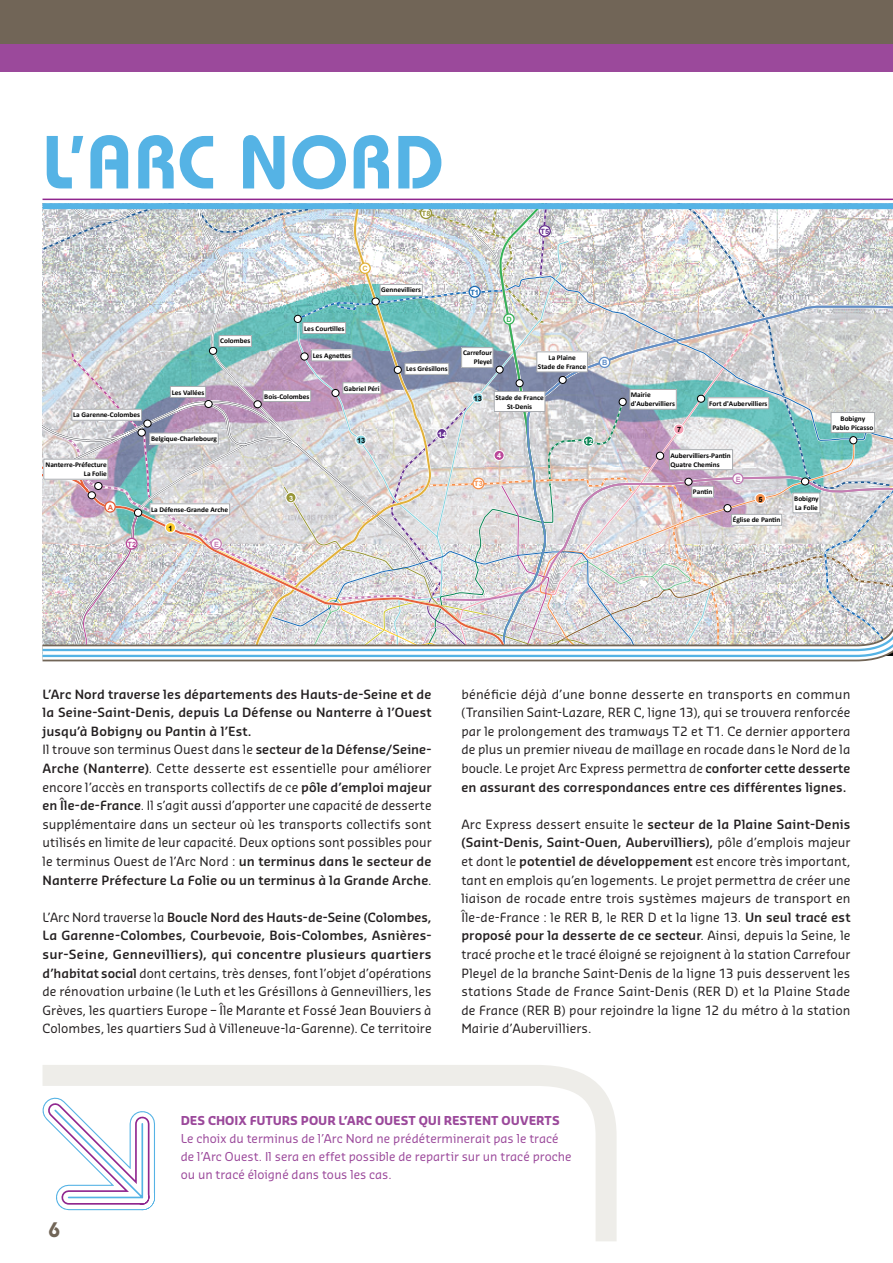
<style>
.page{position:relative;width:893px;height:1263px;background:#fff}
.page>*{position:absolute;margin:0;border:0;box-sizing:border-box;transform-origin:0 0}
.t1{font:600 75px "Bauhaus";letter-spacing:.02em;color:#55b3e5}
.t2{font:600 21px "Bauhaus";color:#716557}
.t3{font:12.45px/18.6px "Sansa Std";letter-spacing:.005em;color:#231f20;text-align:justify}
.t4{font:12px/18px "Sansa Std";letter-spacing:.005em;color:#9b499b}
.t5{font:700 12px "Sansa Std";color:#9b499b}
.t6{font:700 7.2px/9px "Calibri";color:#000}
.t7{font:700 7.2px "Arial";color:#000}
.t8{font:700 7.2px "Arial";color:#fff}
.t9{font:700 7.2px "Arial";color:#186ab5}
.t10{font:700 7.2px "Arial";color:#ba489a}
.t11{font:700 7.2px "Arial";color:#f68f4a}
.t12{font:700 7.2px "Arial";color:#989637}
.t13{font:700 7.2px "Arial";color:#652e8f}
.t14{font:700 7.2px "Arial";color:#e1b13b}
.t15{font:700 7.2px "Arial";color:#37b258}
.t16{font:700 7.2px "Arial";color:#618fca}
.t17{font:700 7.2px "Arial";color:#e66039}
.t18{font:700 7.2px "Arial";color:#c67db4}
.t19{font:700 7.2px "Arial";color:#bf7ab3}
.s1{font-weight:600}
</style>
<div class="page">
<img style="left:43px;top:209px;width:850px;height:76px">
<svg style="left:540px;top:209px;width:112px;height:76px"></svg>
<img style="left:254px;top:209px;width:286px;height:76px">
<div style="left:380px;top:284px;width:43px;height:12px;border:1px solid #a8abaf"></div>
<svg style="left:360px;top:263px;width:10px;height:10px"></svg>
<div style="left:359px;top:262px;width:12px;height:12px;border:1px solid #e1b13b;border-radius:50%"></div>
<svg style="left:421px;top:208px;width:10px;height:10px"></svg>
<div style="left:420px;top:207px;width:12px;height:12px;border:1px solid #989637;border-radius:50%"></div>
<div style="left:539px;top:226px;width:11px;height:10px;background:#fff;border-radius:50%"></div>
<div style="left:539px;top:225px;width:12px;height:12px;border:1px solid #652e8f;border-radius:50%"></div>
<hr style="left:43px;top:199px;width:850px;height:1px;background:#90268f">
<div style="left:43px;top:203px;width:850px;height:6px;background:#55b3e5"></div>
<div style="left:0;top:0;width:893px;height:49px;background:#716557"></div>
<div style="left:0;top:44px;width:893px;height:27px;background:#9b499b"></div>
<svg style="left:42px;top:1065px;width:575px;height:176px"></svg>
<svg style="left:42px;top:1074px;width:136px;height:159px"></svg>
<svg style="left:42px;top:285px;width:851px;height:4px"></svg>
<img style="left:42px;top:294px;width:851px;height:367px">
<img style="left:42px;top:298px;width:851px;height:359px">
<h1 class="t1" style="left:43px;top:117px;width:403px">L’ARC NORD</h1>
<p class="t12" style="left:422px;top:209px;width:10px">T8</p>
<p class="t13" style="left:541px;top:227px;width:10px">T5</p>
<p class="t14" style="left:362px;top:264px;width:7px">C</p>
<p class="t6" style="left:381px;top:285px;width:41px">Gennevilliers</p>
<p class="t9" style="left:470px;top:287px;width:10px">T1</p>
<p class="t15" style="left:507px;top:315px;width:7px">D</p>
<p class="t6" style="left:304px;top:323px;width:42px">Les Courtilles</p>
<p class="t6" style="left:220px;top:336px;width:32px">Colombes</p>
<p class="t6" style="left:172px;top:387px;width:34px">Les Vallées</p>
<p class="t6" style="left:313px;top:351px;width:40px">Les Agnettes</p>
<p class="t6" style="left:344px;top:383px;width:37px">Gabriel Péri</p>
<p class="t6" style="left:264px;top:391px;width:47px">Bois-Colombes</p>
<p class="t6" style="left:406px;top:364px;width:43px">Les Grésillons</p>
<p class="t6" style="left:463px;top:348px;width:31px;text-align:right">Carrefour<br>Pleyel</p>
<p class="t6" style="left:538px;top:352px;width:50px;text-align:center">La Plaine<br>Stade de France</p>
<p class="t7" style="left:474px;top:393px;width:10px">13</p>
<p class="t6" style="left:495px;top:392px;width:50px;text-align:center">Stade de France<br>St-Denis</p>
<p class="t16" style="left:602px;top:358px;width:7px">B</p>
<p class="t6" style="left:631px;top:390px;width:46px">Mairie d'Aubervilliers</p>
<p class="t6" style="left:709px;top:398px;width:60px">Fort d'Aubervilliers</p>
<p class="t6" style="left:73px;top:410px;width:68px">La Garenne-Colombes</p>
<p class="t6" style="left:151px;top:434px;width:68px">Belgique-Charlebourg</p>
<p class="t7" style="left:357px;top:436px;width:10px">13</p>
<p class="t8" style="left:438px;top:429px;width:10px">14</p>
<p class="t8" style="left:585px;top:437px;width:10px">12</p>
<p class="t7" style="left:677px;top:425px;width:6px">7</p>
<p class="t6" style="left:832px;top:413px;width:42px;text-align:center">Bobigny<br>Pablo Picasso</p>
<p class="t6" style="left:46px;top:460px;width:63px;text-align:right">Nanterre-Préfecture<br>La Folie</p>
<p class="t11" style="left:474px;top:479px;width:10px">T3</p>
<p class="t8" style="left:497px;top:451px;width:6px">4</p>
<p class="t6" style="left:670px;top:450px;width:62px">Aubervilliers-Pantin<br>Quatre Chemins</p>
<p class="t19" style="left:736px;top:474px;width:6px">E</p>
<p class="t17" style="left:108px;top:502px;width:7px">A</p>
<p class="t6" style="left:151px;top:505px;width:79px">La Défense-Grande Arche</p>
<p class="t8" style="left:289px;top:493px;width:6px">3</p>
<p class="t6" style="left:693px;top:487px;width:21px">Pantin</p>
<p class="t7" style="left:758px;top:494px;width:6px">5</p>
<p class="t6" style="left:794px;top:494px;width:26px">Bobigny<br>La Folie</p>
<p class="t7" style="left:169px;top:523px;width:6px">1</p>
<p class="t6" style="left:733px;top:515px;width:49px">Église de Pantin</p>
<p class="t10" style="left:128px;top:539px;width:10px">T2</p>
<p class="t18" style="left:214px;top:540px;width:6px">E</p>
<p class="t3" style="left:43px;top:684px;width:391px;text-align:left"><span class="s1">L’Arc Nord traverse les départements des Hauts-de-Seine et de la Seine-Saint-Denis, depuis La Défense ou Nanterre à l’Ouest jusqu’à Bobigny ou Pantin à l’Est.<br></span>Il trouve son terminus Ouest dans le <span class="s1">secteur de la Défense/Seine-Arche (Nanterre)</span>. Cette desserte est essentielle pour améliorer encore l’accès en transports collectifs de ce <span class="s1">pôle d’emploi majeur en Île-de-France</span>. Il s’agit aussi d’apporter une capacité de desserte supplémentaire dans un secteur où les transports collectifs sont utilisés en limite de leur capacité. Deux options sont possibles pour le terminus Ouest de l’Arc Nord : <span class="s1">un terminus dans le secteur de Nanterre Préfecture La Folie ou un terminus à la Grande Arche</span>.</p>
<p class="t3" style="left:43px;top:907px;width:391px">L’Arc Nord traverse la <span class="s1">Boucle Nord des Hauts-de-Seine (Colombes, La Garenne-Colombes, Courbevoie, Bois-Colombes, Asnières&shy;sur-Seine, Gennevilliers), qui concentre plusieurs quartiers d’habitat social</span> dont certains, très denses, font l’objet d’opérations de rénovation urbaine (le Luth et les Grésillons à Gennevilliers, les Grèves, les quartiers Europe – Île Marante et Fossé Jean Bouviers à Colombes, les quartiers Sud à Villeneuve-la-Garenne). Ce territoire</p>
<p class="t3" style="left:461px;top:684px;width:391px">bénéficie déjà d’une bonne desserte en transports en commun (Transilien Saint-Lazare, RER C, ligne 13), qui se trouvera renforcée par le prolongement des tramways T2 et T1. Ce dernier apportera de plus un premier niveau de maillage en rocade dans le Nord de la boucle. Le projet Arc Express permettra de <span class="s1">conforter cette desserte en assurant des correspondances entre ces différentes lignes.</span></p>
<p class="t3" style="left:461px;top:814px;width:391px">Arc Express dessert ensuite le <span class="s1">secteur de la Plaine Saint-Denis (Saint-Denis, Saint-Ouen, Aubervilliers),</span> pôle d’emplois majeur et dont le <span class="s1">potentiel de développement</span> est encore très important, tant en emplois qu’en logements. Le projet permettra de créer une liaison de rocade entre trois systèmes majeurs de transport en Île-de-France : le RER B, le RER D et la ligne 13. <span class="s1">Un seul tracé est proposé pour la desserte de ce secteur</span>. Ainsi, depuis la Seine, le tracé proche et le tracé éloigné se rejoignent à la station Carrefour Pleyel de la branche Saint-Denis de la ligne 13 puis desservent les stations Stade de France Saint-Denis (RER D) et la Plaine Stade de France (RER B) pour rejoindre la ligne 12 du métro à la station Mairie d’Aubervilliers.</p>
<h2 class="t2" style="left:48px;top:1217px;width:13px">6</h2>
<p class="t5" style="left:181px;top:1113px;width:380px">DES CHOIX FUTURS POUR L’ARC OU EST QUI RESTENT OUVERTS</p>
<p class="t4" style="left:181px;top:1129px;width:392px">Le choix du terminus de l’Arc Nord ne prédéterminerait pas le tracé de l’Arc Ouest. Il sera en effet possible de repartir sur un tracé proche ou un tracé éloigné dans tous les cas.</p>
</div>
